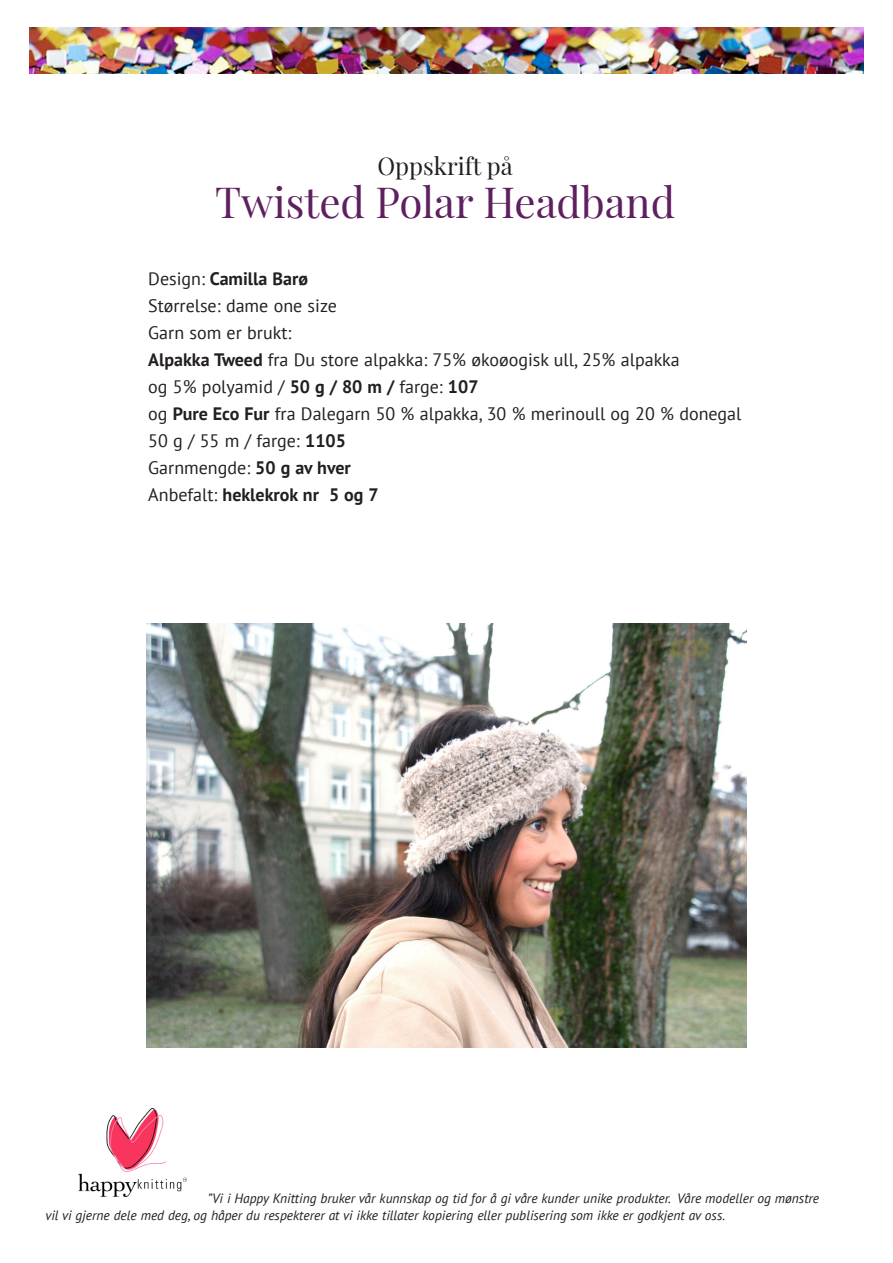
<style>
.page{position:relative;width:893px;height:1263px;background:#fff}
.page>*{position:absolute;margin:0;border:0;box-sizing:border-box;transform-origin:0 0}
.t1{font:42px "Playfair Display";color:#5f205f}
.t2{font:24px "Playfair Display";color:#231f20}
.t3{font:18px/27px "PT Sans";color:#231f20}
.t4{font:italic 13.5px/16.2px "PT Sans";color:#231f20}
.s1{font-weight:700}
</style>
<div class="page">
<img style="left:30px;top:28px;width:833px;height:45px">
<img style="left:79px;top:1108px;width:107px;height:88px">
<img style="left:147px;top:623px;width:600px;height:424px">
<h2 class="t2" style="left:377px;top:147px;width:137px">Oppskrift på</h2>
<h1 class="t1" style="left:215px;top:169px;width:462px">Twisted Polar Headband</h1>
<p class="t3" style="left:148px;top:265px;width:594px">Design: <span class="s1">Camilla Barø<br></span>Størrelse: dame one size<br>Garn som er brukt:<br><span class="s1">Alpakka Tweed</span> fra Du store alpakka: 75% økoøogisk ull, 25% alpakka<br>og 5% polyamid / <span class="s1">50 g / 80 m /</span> farge: <span class="s1">107<br></span>og <span class="s1">Pure Eco Fur</span> fra Dalegarn 50 % alpakka, 30 % merinoull og 20 % donegal 50 g / 55 m / farge: <span class="s1">1105<br></span>Garnmengde: <span class="s1">50 g av hver<br></span>Anbefalt: <span class="s1">heklekrok nr 5 og 7</span></p>
<p class="t4" style="left:45px;top:1190px;width:775px;text-indent:162px">”Vi i Happy Knitting bruker vår kunnskap og tid for å gi våre kunder unike produkter. Våre modeller og mønstre vil vi gjerne dele med deg, og håper du respekterer at vi ikke tillater kopiering eller publisering som ikke er godkjent av oss.</p>
</div>
